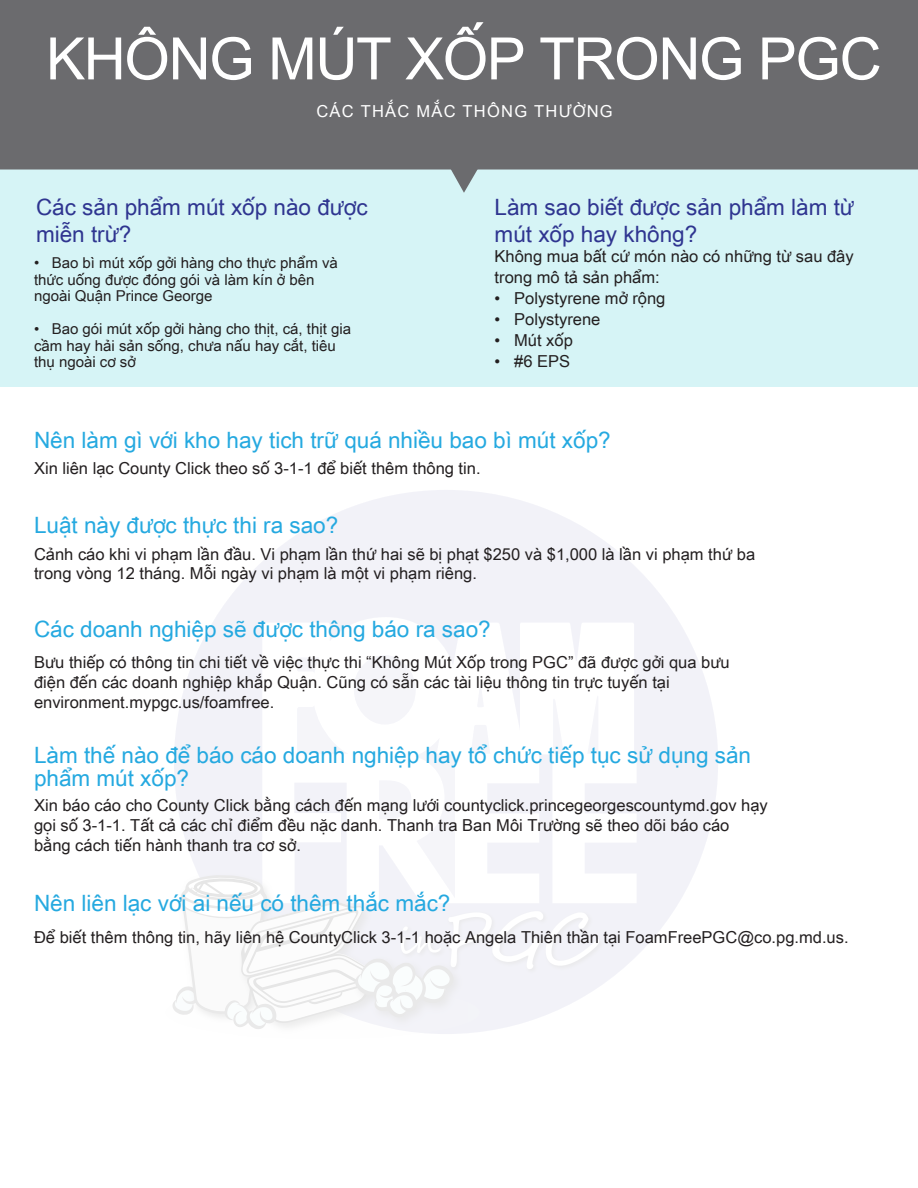
<style>
.page{position:relative;width:918px;height:1188px;background:#fff}
.page>*{position:absolute;margin:0;border:0;box-sizing:border-box;transform-origin:0 0}
.t1{font:58.5px "Arial Unicode MS";letter-spacing:-.025em;color:#fff}
.t2{font:22.5px/22.5px "Arial Unicode MS";color:#25a9e0}
.t3{font:22.5px "Arial Unicode MS";color:#2f3590}
.t4{font:16.5px "Arial Unicode MS";color:#231f20}
.t5{font:16.5px "Arial Unicode MS";letter-spacing:.075em;color:#fff}
.t6{font:15px "Arial Unicode MS";color:#231f20}
.s1{font-family:"Tw Cen"}
</style>
<div class="page">
<svg style="left:196px;top:490px;width:522px;height:496px;fill:#f2f2f8"></svg>
<img style="left:599px;top:907px;width:8px;height:70px">
<svg style="left:172px;top:655px;width:427px;height:379px"></svg>
<div style="left:0;top:167px;width:918px;height:220px;background:#d6f4f6"></div>
<div style="left:0;top:0;width:918px;height:170px;background:#6b6b6e"></div>
<svg style="left:450px;top:169px;width:28px;height:24px"></svg>
<p class="t1" style="left:46px;top:16px;width:837px">KHÔNG MÚT XỐP TRONG PGC</p>
<p class="t5" style="left:316px;top:99px;width:298px">CÁC THẮC MẮC THÔNG THƯỜNG</p>
<p class="t3" style="left:36px;top:191px;width:333px">Các sản phẩm mút xốp nào được</p>
<p class="t3" style="left:36px;top:218px;width:97px">miễn trừ?</p>
<p class="t6" style="left:34px;top:252px;width:305px"><span class="s1">•</span> Bao bì mút xốp gởi hàng cho thực phẩm và</p>
<p class="t6" style="left:34px;top:268px;width:282px">thức uống được đóng gói và làm kín ở bên</p>
<p class="t6" style="left:34px;top:285px;width:180px">ngoài Quận Prince George</p>
<p class="t6" style="left:34px;top:318px;width:319px">• Bao gói mút xốp gởi hàng cho thịt, cá, thịt gia</p>
<p class="t6" style="left:34px;top:334px;width:303px">cầm hay hải sản sống, chưa nấu hay cắt, tiêu</p>
<p class="t6" style="left:34px;top:351px;width:103px">thụ ngoài cơ sở</p>
<p class="t3" style="left:495px;top:191px;width:361px">Làm sao biết được sản phẩm làm từ</p>
<p class="t3" style="left:495px;top:218px;width:204px">mút xốp hay không?</p>
<p class="t4" style="left:495px;top:244px;width:361px">Không mua bất cứ món nào có những từ sau đây</p>
<p class="t4" style="left:495px;top:265px;width:167px">trong mô tả sản phẩm:</p>
<p class="t4" style="left:495px;top:286px;width:172px">• Polystyrene mở rộng</p>
<p class="t4" style="left:495px;top:307px;width:107px">• Polystyrene</p>
<p class="t4" style="left:495px;top:328px;width:80px">• Mút xốp</p>
<p class="t4" style="left:495px;top:349px;width:77px">• #6 EPS</p>
<p class="t2" style="left:34px;top:428px;width:578px">Nên làm gì với kho hay tich trữ quá nhiều bao bì mút xốp?</p>
<p class="t4" style="left:34px;top:456px;width:448px">Xin liên lạc County Click theo số 3-1-1 để biết thêm thông tin.</p>
<p class="t2" style="left:34px;top:513px;width:306px">Luật này được thực thi ra sao?</p>
<p class="t4" style="left:34px;top:542px;width:723px">Cảnh cáo khi vi phạm lần đầu. Vi phạm lần thứ hai sẽ bị phạt $250 và $1,000 là lần vi phạm thứ ba</p>
<p class="t4" style="left:34px;top:561px;width:444px">trong vòng 12 tháng. Mỗi ngày vi phạm là một vi phạm riêng.</p>
<p class="t2" style="left:34px;top:617px;width:458px">Các doanh nghiệp sẽ được thông báo ra sao?</p>
<p class="t4" style="left:34px;top:650px;width:697px">Bưu thiếp có thông tin chi tiết về việc thực thi “Không Mút Xốp trong PGC” đã được gởi qua bưu</p>
<p class="t4" style="left:34px;top:670px;width:637px">điện đến các doanh nghiệp khắp Quận. Cũng có sẵn các tài liệu thông tin trực tuyến tại</p>
<p class="t4" style="left:34px;top:690px;width:242px">environment.mypgc.us/foamfree.</p>
<p class="t2" style="left:34px;top:744px;width:719px">Làm thế nào để báo cáo doanh nghiệp hay tổ chức tiếp tục sử dụng sản phẩm mút xốp?</p>
<p class="t4" style="left:34px;top:793px;width:735px">Xin báo cáo cho County Click bằng cách đến mạng lưới countyclick.princegeorgescountymd.gov hạy</p>
<p class="t4" style="left:34px;top:813px;width:697px">gọi số 3-1-1. Tất cả các chỉ điểm đều nặc danh. Thanh tra Ban Môi Trường sẽ theo dõi báo cáo</p>
<p class="t4" style="left:34px;top:833px;width:268px">bằng cách tiến hành thanh tra cơ sở.</p>
<p class="t2" style="left:34px;top:892px;width:418px">Nên liên lạc với ai nếu có thêm thắc mắc?</p>
<p class="t4" style="left:34px;top:925px;width:816px">Để biết thêm thông tin, hãy liên hệ CountyClick 3-1-1 hoặc Angela Thiên thần tại FoamFreePGC@co.pg.md.us.</p>
</div>
